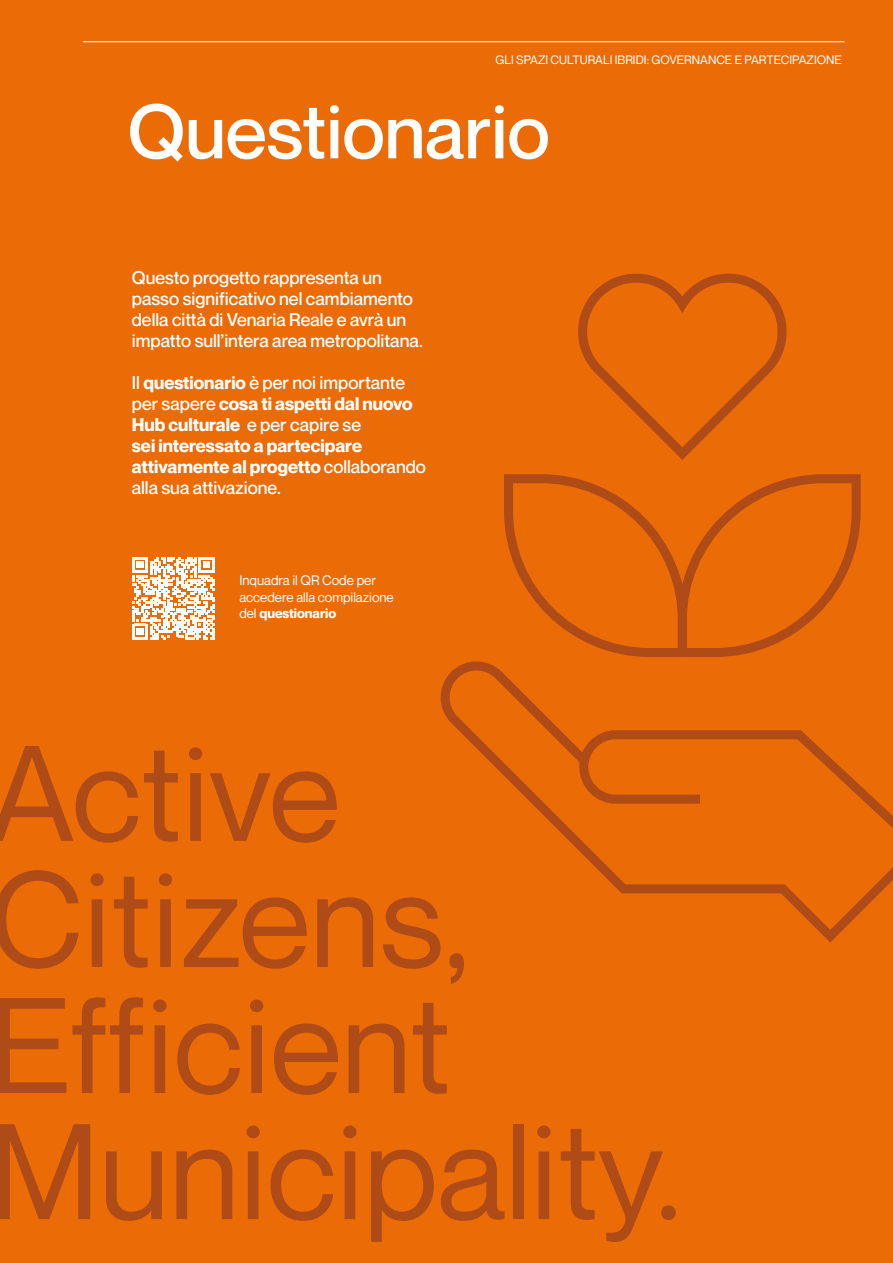
<style>
.page{position:relative;width:893px;height:1263px;background:#eb6b07}
.page>*{position:absolute;margin:0;border:0;box-sizing:border-box;transform-origin:0 0}
.t1{font:132.75px/126px "Neue Montreal";color:#af4b17}
.t2{font:500 75px "Neue Montreal";color:#fff}
.t3{font:700 18px/21px "Neue Montreal";color:#fff}
.t4{font:500 18px/21px "Neue Montreal";color:#fff}
.t5{font:13.5px/16.5px "Neue Montreal";color:#fff}
.t6{font:12px "Neue Montreal";color:#fff}
.s1{font-weight:500}
.s2{font-weight:700}
</style>
<div class="page">
<hr style="left:83px;top:42px;width:761px;height:1px;background:#fff">
<svg style="left:132px;top:557px;width:82px;height:82px"></svg>
<svg style="left:440px;top:273px;width:453px;height:670px"></svg>
<p class="t6" style="left:495px;top:52px;width:348px">GLI SPAZI CULTURALI IBRIDI: GOVERNANCE E PARTECIPAZIONE</p>
<h2 class="t2" style="left:128px;top:86px;width:424px">Questionario</h2>
<p class="t4" style="left:132px;top:267px;width:293px">Questo progetto rappresenta un passo significativo nel cambiamento della città di Venaria Reale e avrà un impatto sull’intera area metropolitana.</p>
<p class="t3" style="left:132px;top:372px;width:296px"><span class="s1">Il</span> questionario <span class="s1">è per noi importante per sapere</span> cosa ti aspetti dal nuovo<br>Hub culturale <span class="s1">e per capire se<br></span>sei interessato a partecipare attivamente al progetto <span class="s1">collaborando alla sua attivazione.</span></p>
<p class="t5" style="left:239px;top:572px;width:156px">Inquadra il QR Code per accedere alla compilazione del <span class="s2">questionario</span></p>
<h1 class="t1" style="left:-11px;top:731px;width:694px">Active<br>Citizens,<br>Efficient<br>Municipality.</h1>
</div>
